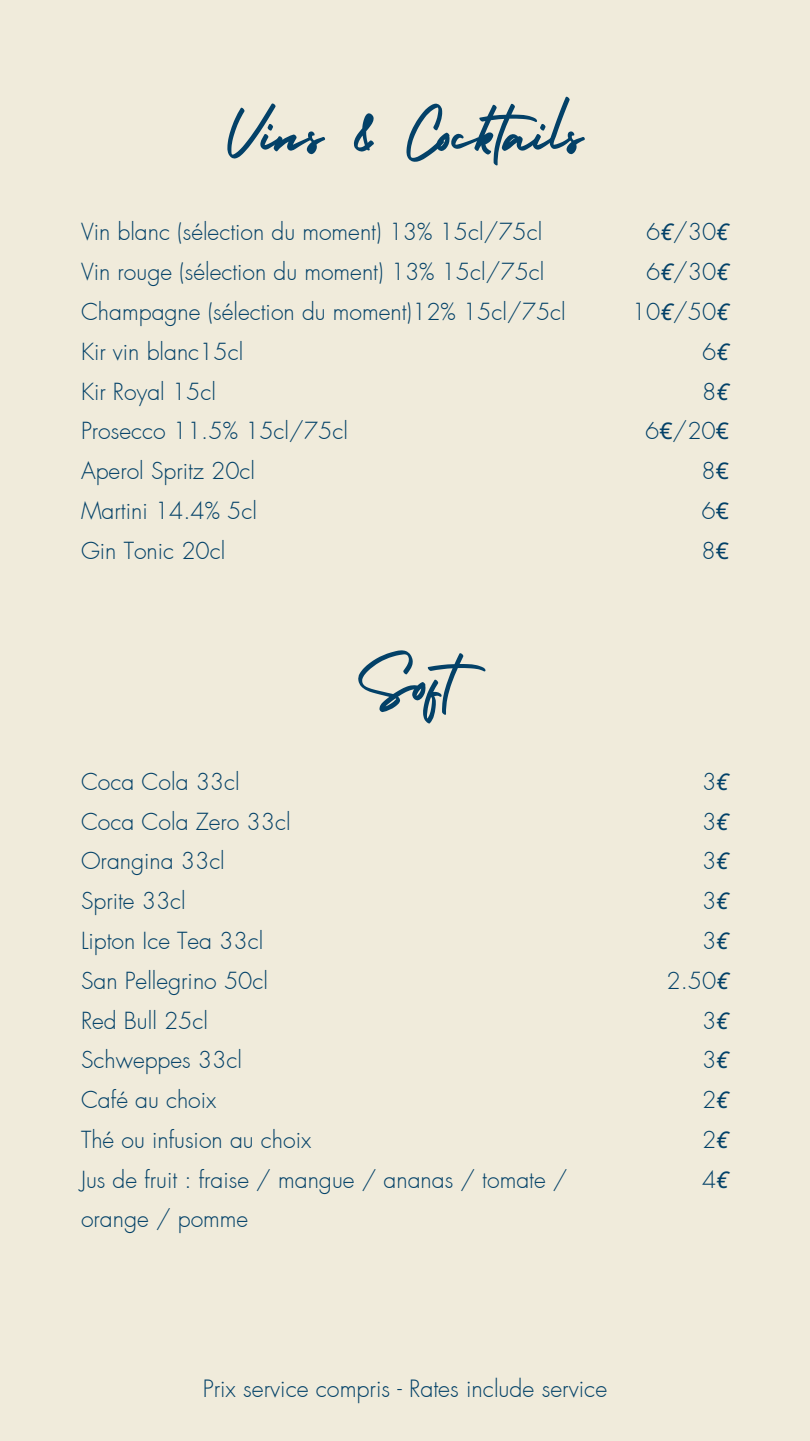
<style>
.page{position:relative;width:810px;height:1441px;background:#fff}
.page>*{position:absolute;margin:0;border:0;box-sizing:border-box;transform-origin:0 0}
.t1{font:75px "Holiday";color:#034168}
.t2{font:300 23.3px "Futura";color:#034168}
.t3{font:300 23px/39.8px "Futura";color:#034168;text-align:right}
.s1{font-family:"Noto Sans";font-weight:400;font-style:italic}
.s2{font-family:"Noto Sans";font-weight:400}
</style>
<div class="page">
<div style="left:0;top:0;width:810px;height:1440px;background:#f0ebdb"></div>
<h1 class="t1" style="left:225px;top:76px;width:359px">Vins &amp; Cocktails</h1>
<p class="t3" style="left:81px;top:214px;width:486px;text-align:left">Vin blanc (sélection du moment) 13% 15cl/75cl<br>Vin rouge (sélection du moment) 13% 15cl/75cl<br>Champagne (sélection du moment)12% 15cl/75cl<br>Kir vin blanc15cl<br>Kir Royal 15cl<br>Prosecco 11.5% 15cl/75cl<br>Aperol Spritz 20cl<br>Martini 14.4% 5cl<br>Gin Tonic 20cl</p>
<h1 class="t1" style="left:356px;top:625px;width:149px">Soft</h1>
<p class="t3" style="left:632px;top:214px;width:99px">6<span class="s1">€</span>/30<span class="s1">€<br></span>6<span class="s1">€</span>/30<span class="s1">€<br></span>10<span class="s1">€</span>/50<span class="s1">€<br></span>6<span class="s1">€<br></span>8<span class="s1">€<br></span>6<span class="s2">€</span>/20<span class="s2">€<br></span>8<span class="s2">€<br></span>6<span class="s2">€<br></span>8<span class="s2">€</span></p>
<p class="t3" style="left:81px;top:763px;width:488px;text-align:left">Coca Cola 33cl<br>Coca Cola Zero 33cl<br>Orangina 33cl<br>Sprite 33cl<br>Lipton Ice Tea 33cl<br>San Pellegrino 50cl<br>Red Bull 25cl<br>Schweppes 33cl<br>Café au choix<br>Thé ou infusion au choix<br>Jus de fruit : fraise / mangue / ananas / tomate / orange / pomme</p>
<p class="t3" style="left:666px;top:763px;width:64px">3<span class="s1">€<br></span>3<span class="s1">€<br></span>3<span class="s1">€<br></span>3<span class="s1">€<br></span>3<span class="s1">€<br></span>2.50<span class="s1">€<br></span>3<span class="s1">€<br></span>3<span class="s1">€<br></span>2<span class="s1">€<br></span>2<span class="s1">€<br></span>4<span class="s1">€</span></p>
<p class="t2" style="left:203px;top:1376px;width:406px">Prix service compris - Rates include service</p>
</div>
